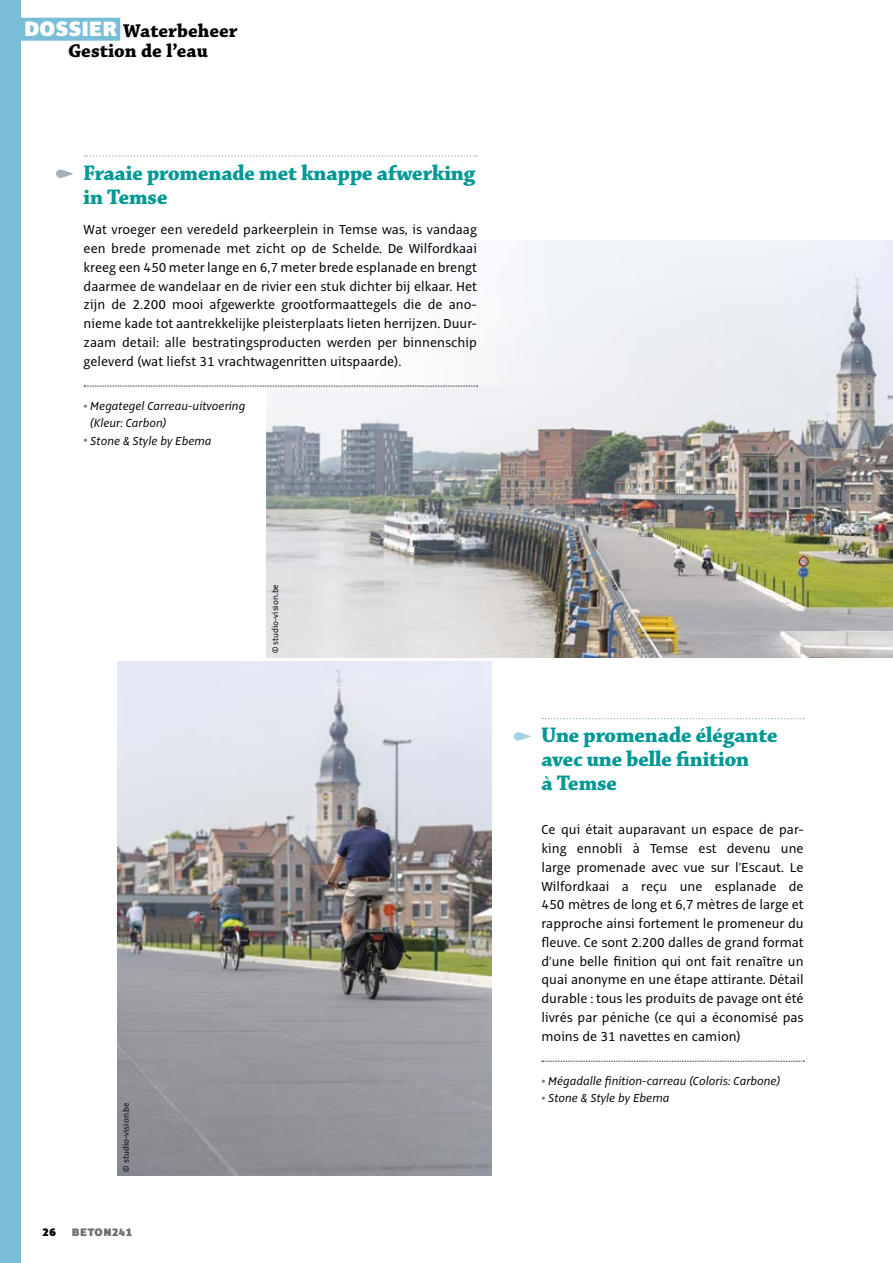
<style>
.page{position:relative;width:893px;height:1263px;background:#fff}
.page>*{position:absolute;margin:0;border:0;box-sizing:border-box;transform-origin:0 0}
.t1{font:22.5px/24px "Chaparral Pro Bold Disp";color:#009895}
.t2{font:700 19.5px/19.8px "Chaparral Pro";color:#000}
.t3{font:14.25px/18.8px "Alto Pro";color:#000;text-align:justify}
.t4{font:italic 12.75px/17.2px "Alto Pro";color:#000}
.t5{font:900 12px "Alto Pro";letter-spacing:.04em;color:#6f6f6e}
.t6{font:900 12px "Alto Pro";color:#000}
.t7{font:9px "Alto Pro";color:#000}
.s1{font-family:"Alto Pro";font-weight:900;font-size:22.95px;color:#fff}
.s2{font-style:normal;font-size:10.5px;color:#6b7983}
</style>
<div class="page">
<div style="left:20px;top:18px;width:100px;height:23px;background:#79bdd6"></div>
<div style="left:0;top:0;width:21px;height:1263px;background:#79bdd6"></div>
<svg style="left:56px;top:170px;width:18px;height:8px"></svg>
<svg style="left:514px;top:732px;width:17px;height:9px"></svg>
<img style="left:267px;top:240px;width:626px;height:418px">
<img style="left:118px;top:662px;width:374px;height:514px">
<svg style="left:542px;top:718px;width:262px;height:1px"></svg>
<svg style="left:542px;top:1061px;width:262px;height:1px"></svg>
<div style="left:255px;top:210px;width:349px;height:176px;background:#fff"></div>
<svg style="left:84px;top:155px;width:393px;height:2px"></svg>
<svg style="left:84px;top:386px;width:394px;height:1px"></svg>
<h2 class="t2" style="left:68px;top:22px;width:171px;text-indent:-44px"><span class="s1">DOSSIER</span> Waterbeheer<br>Gestion de l’eau</h2>
<h1 class="t1" style="left:84px;top:161px;width:393px">Fraaie promenade met knappe afwerking in Temse</h1>
<p class="t3" style="left:84px;top:220px;width:395px">Wat vroeger een veredeld parkeerplein in Temse was, is vandaag een brede promenade met zicht op de Schelde. De Wilfordkaai kreeg een 450 meter lange en 6,7 meter brede esplanade en brengt daarmee de wandelaar en de rivier een stuk dichter bij elkaar. Het zijn de 2.200 mooi afgewerkte grootformaattegels die de ano&shy;nieme kade tot aantrekkelijke pleisterplaats lieten herrijzen. Duur&shy;zaam detail: alle bestratingsproducten werden per binnenschip geleverd (wat liefst 31 vrachtwagenritten uitspaarde).</p>
<p class="t4" style="left:90px;top:397px;width:157px;text-indent:-7px"><span class="s2">•</span> Megategel Carreau-uitvoering (Kleur: Carbon)</p>
<p class="t4" style="left:84px;top:432px;width:129px"><span class="s2">•</span> Stone &amp; Style by Ebema</p>
<p class="t7" style="left:270px;top:653px;width:71px;rotate:-90deg">© studio-vision.be</p>
<p class="t7" style="left:120px;top:1171px;width:71px;rotate:-90deg">© studio-vision.be</p>
<p class="t6" style="left:43px;top:1224px;width:15px">26</p>
<p class="t5" style="left:72px;top:1224px;width:62px">BETON241</p>
<h1 class="t1" style="left:541px;top:724px;width:238px">Une promenade élégante avec une belle finition<br>à Temse</h1>
<p class="t3" style="left:541px;top:820px;width:264px">Ce qui était auparavant un espace de par&shy;king ennobli à Temse est devenu une large promenade avec vue sur l’Escaut. Le Wilfordkaai a reçu une esplanade de 450 mètres de long et 6,7 mètres de large et rapproche ainsi fortement le promeneur du fleuve. Ce sont 2.200 dalles de grand format d’une belle finition qui ont fait renaître un quai anonyme en une étape attirante. Détail durable : tous les produits de pavage ont été livrés par péniche (ce qui a économisé pas moins de 31 navettes en camion)</p>
<p class="t4" style="left:541px;top:1072px;width:240px"><span class="s2">•</span> Mégadalle finition-carreau (Coloris: Carbone)</p>
<p class="t4" style="left:541px;top:1090px;width:129px"><span class="s2">•</span> Stone &amp; Style by Ebema</p>
</div>
